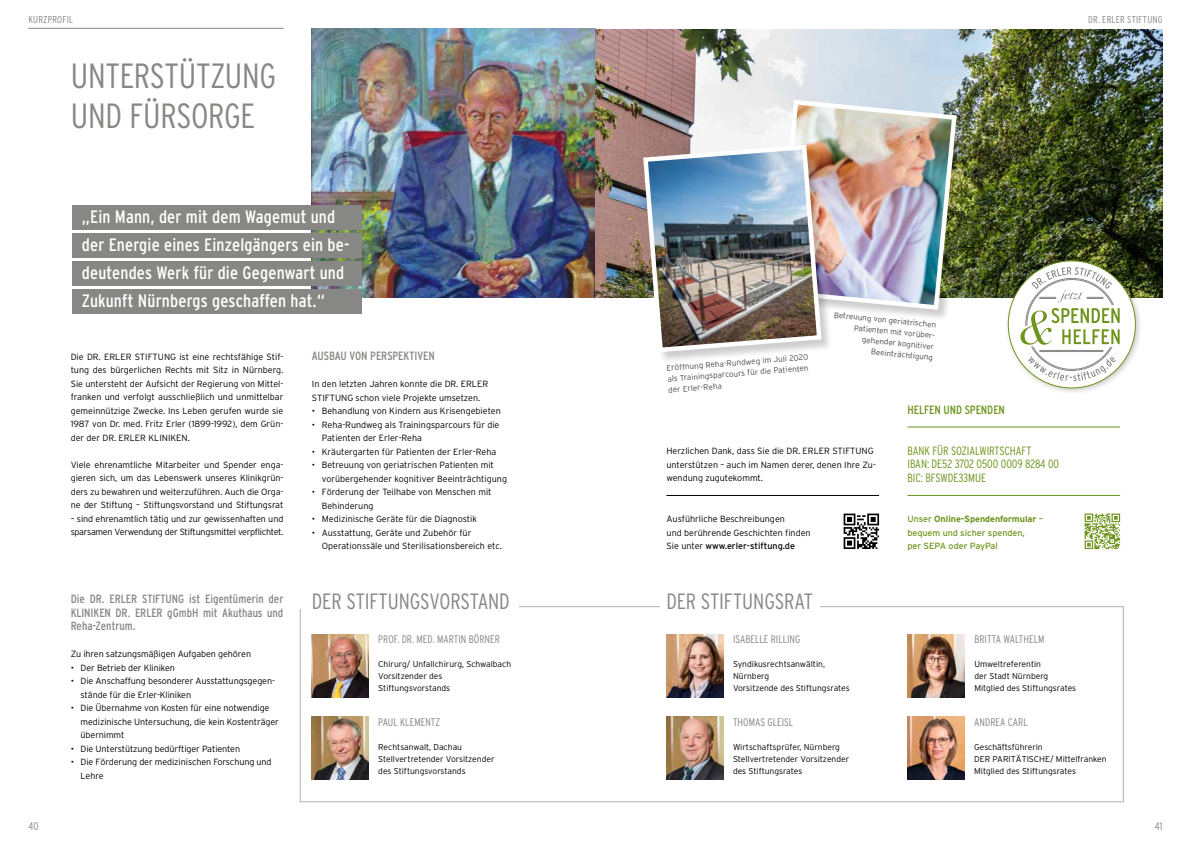
<style>
.page{position:relative;width:1191px;height:842px;background:#fff}
.page>*{position:absolute;margin:0;border:0;box-sizing:border-box;transform-origin:0 0}
.t1{font:300 35px/40px "Interstate Condensed";letter-spacing:-.01em;color:#878786}
.t2{font:300 22.1px "Interstate Condensed";letter-spacing:-.005em;color:#878786}
.t3{font:18px/28px "Interstate Condensed";letter-spacing:.01em;color:#fff}
.t4{font:12px/13.5px "Interstate Condensed";letter-spacing:-.005em;color:#878786;text-align:justify}
.t5{font:300 12px/13.5px "Interstate Condensed";letter-spacing:-.005em;color:#6e941d}
.t6{font:12px "Interstate Condensed";letter-spacing:-.005em;color:#6e941d}
.t7{font:300 11px "Interstate Condensed";color:#878786}
.t8{font:300 10px "Interstate Condensed";letter-spacing:.02em;color:#878786}
.t9{font:300 9px/13.5px "Interstate";letter-spacing:-.01em;color:#000}
.t10{font:300 9px/13.5px "Interstate";letter-spacing:-.03em;color:#000}
.t11{font:9px/13.5px "Interstate";letter-spacing:-.005em;color:#6e941d}
.t12{font:300 8.5px/12px "Interstate";color:#000}
.t13{font:300 8px/11px "Interstate";color:#494948;text-align:right}
.s1{font-weight:400}
.s2{font-weight:700}
</style>
<div class="page">
<img style="left:312px;top:29px;width:850px;height:268px">
<div style="left:72px;top:205px;width:289px;height:24px;background:#878786"></div>
<div style="left:72px;top:261px;width:289px;height:25px;background:#878786"></div>
<div style="left:72px;top:233px;width:289px;height:25px;background:#878786"></div>
<div style="left:72px;top:289px;width:289px;height:25px;background:#878786"></div>
<svg style="left:311px;top:606px;width:813px;height:197px"></svg>
<img style="left:312px;top:634px;width:57px;height:63px">
<img style="left:312px;top:717px;width:57px;height:63px">
<div style="left:660px;top:576px;width:143px;height:45px;background:#fff"></div>
<div style="left:666px;top:591px;width:154px;height:18px;background:#fff"></div>
<hr style="left:300px;top:594px;width:1px;height:208px;background:#b1b2b3">
<img style="left:666px;top:634px;width:57px;height:63px">
<hr style="left:300px;top:801px;width:823px;height:1px;background:#b1b2b3">
<hr style="left:666px;top:495px;width:213px;height:1px;background:#000">
<svg style="left:843px;top:514px;width:36px;height:35px"></svg>
<hr style="left:28px;top:28px;width:255px;height:1px;background:#878786">
<img style="left:666px;top:717px;width:57px;height:63px">
<hr style="left:907px;top:495px;width:213px;height:1px;background:#6e941d">
<hr style="left:907px;top:426px;width:213px;height:1px;background:#6e941d">
<svg style="left:1084px;top:514px;width:36px;height:35px"></svg>
<div style="left:291px;top:576px;width:205px;height:33px;background:#fff"></div>
<div style="left:312px;top:591px;width:207px;height:18px;background:#fff"></div>
<img style="left:907px;top:717px;width:57px;height:63px">
<img style="left:907px;top:634px;width:58px;height:63px">
<img style="left:595px;top:30px;width:567px;height:267px">
<div style="left:775px;top:100px;width:193px;height:222px;background:#000;opacity:.2"></div>
<div style="left:643px;top:145px;width:190px;height:219px;background:#000;opacity:.2"></div>
<img style="left:641px;top:97px;width:318px;height:258px">
<div style="left:1004px;top:257px;width:138px;height:138px;background:#000;opacity:.2"></div>
<div style="left:1008px;top:261px;width:127px;height:127px;background:#fff;border-radius:50%"></div>
<hr style="left:1039px;top:350px;width:64px;height:1px;background:#878786">
<hr style="left:1039px;top:351px;width:64px;height:1px;background:#878786">
<svg style="left:1028px;top:356px;width:87px;height:25px"></svg>
<svg style="left:1020px;top:267px;width:99px;height:78px"></svg>
<p class="t8" style="left:28px;top:14px;width:46px">KURZPROFIL</p>
<p class="t8" style="left:1088px;top:14px;width:76px">DR. ERLER STIFTUNG</p>
<h1 class="t1" style="left:71px;top:55px;width:207px">UNTERSTÜTZUNG<br>UND FÜRSORGE</h1>
<h3 class="t3" style="left:82px;top:203px;width:269px">„Ein Mann, der mit dem Wagemut und der Energie eines Einzelgängers ein be&shy;deutendes Werk für die Gegenwart und Zukunft Nürnbergs geschaffen hat.“</h3>
<p class="t9" style="left:71px;top:350px;width:214px;text-align:justify">Die DR. ERLER STIFTUNG ist eine rechtsfähige Stif&shy;tung des bürgerlichen Rechts mit Sitz in Nürnberg.<br>Sie untersteht der Aufsicht der Regierung von Mittel&shy;franken und verfolgt ausschließlich und unmittelbar gemeinnützige Zwecke. Ins Leben gerufen wurde sie 1987 von Dr. med. Fritz Erler (1899-1992), dem Grün&shy;der der DR. ERLER KLINIKEN.</p>
<p class="t9" style="left:71px;top:458px;width:214px;text-align:justify">Viele ehrenamtliche Mitarbeiter und Spender enga&shy;gieren sich, um das Lebenswerk unseres Klinikgrün&shy;ders zu bewahren und weiterzuführen. Auch die Orga&shy;ne der Stiftung – Stiftungsvorstand und Stiftungsrat</p>
<p class="t10" style="left:71px;top:512px;width:214px">– sind ehrenamtlich tätig und zur gewissenhaften und sparsamen Verwendung der Stiftungsmittel verpflichtet.</p>
<h3 class="t4" style="left:71px;top:592px;width:214px">Die DR. ERLER STIFTUNG ist Eigentümerin der KLINIKEN DR. ERLER gGmbH mit Akuthaus und Reha-Zentrum.</h3>
<p class="t9" style="left:71px;top:647px;width:182px">Zu ihren satzungsmäßigen Aufgaben gehören</p>
<p class="t9" style="left:71px;top:661px;width:106px">• Der Betrieb der Kliniken</p>
<p class="t9" style="left:81px;top:674px;width:196px;text-indent:-10px">• Die Anschaffung besonderer Ausstattungsgegen&shy;stände für die Erler-Kliniken</p>
<p class="t9" style="left:81px;top:701px;width:200px;text-indent:-10px">• Die Übernahme von Kosten für eine notwendige medizinische Untersuchung, die kein Kostenträger übernimmt</p>
<p class="t9" style="left:71px;top:742px;width:171px">• Die Unterstützung bedürftiger Patienten</p>
<p class="t9" style="left:81px;top:755px;width:192px;text-indent:-10px">• Die Förderung der medizinischen Forschung und<br>Lehre</p>
<h3 class="t4" style="left:312px;top:349px;width:124px">AUSBAU VON PERSPEKTIVEN</h3>
<p class="t9" style="left:312px;top:377px;width:178px">In den letzten Jahren konnte die DR. ERLER<br>STIFTUNG schon viele Projekte umsetzen.</p>
<p class="t9" style="left:312px;top:404px;width:190px">• Behandlung von Kindern aus Krisengebieten</p>
<p class="t9" style="left:322px;top:418px;width:179px;text-indent:-10px">• Reha-Rundweg als Trainingsparcours für die<br>Patienten der Erler-Reha</p>
<p class="t9" style="left:312px;top:445px;width:186px">• Kräutergarten für Patienten der Erler-Reha</p>
<p class="t9" style="left:322px;top:458px;width:187px;text-indent:-10px">• Betreuung von geriatrischen Patienten mit vorübergehender kognitiver Beeinträchtigung</p>
<p class="t9" style="left:322px;top:485px;width:171px;text-indent:-10px">• Förderung der Teilhabe von Menschen mit<br>Behinderung</p>
<p class="t9" style="left:312px;top:512px;width:166px">• Medizinische Geräte für die Diagnostik</p>
<p class="t9" style="left:322px;top:526px;width:182px;text-indent:-10px">• Ausstattung, Geräte und Zubehör für<br>Operationssäle und Sterilisationsbereich etc.</p>
<h2 class="t2" style="left:312px;top:588px;width:199px">DER STIFTUNGSVORSTAND</h2>
<p class="t7" style="left:378px;top:633px;width:123px">PROF. DR. MED. MARTIN BÖRNER</p>
<p class="t12" style="left:378px;top:658px;width:134px">Chirurg/ Unfallchirurg, Schwalbach<br>Vorsitzender des<br>Stiftungsvorstands</p>
<p class="t7" style="left:378px;top:715px;width:64px">PAUL KLEMENTZ</p>
<p class="t12" style="left:378px;top:740px;width:118px">Rechtsanwalt, Dachau<br>Stellvertretender Vorsitzender des Stiftungsvorstands</p>
<p class="t13" style="left:666px;top:363px;width:144px;text-align:justify;rotate:-5deg">Eröffnung Reha-Rundweg im Juli 2020 als Trainingsparcours für die Patienten der Erler-Reha</p>
<p class="t13" style="left:834px;top:309px;width:106px;rotate:6deg">Betreuung von geriatrischen<br>Patienten mit vorüber&shy;gehender kognitiver<br>Beeinträchtigung</p>
<p class="t9" style="left:666px;top:444px;width:211px">Herzlichen Dank, dass Sie die DR. ERLER STIFTUNG unterstützen – auch im Namen derer, denen Ihre Zu&shy;wendung zugutekommt.</p>
<p class="t9" style="left:666px;top:512px;width:146px">Ausführliche Beschreibungen<br>und berührende Geschichten finden<br>Sie unter <span class="s1">www.erler-stiftung.de</span></p>
<h2 class="t2" style="left:666px;top:588px;width:148px">DER STIFTUNGSRAT</h2>
<p class="t7" style="left:733px;top:633px;width:69px">ISABELLE RILLING</p>
<p class="t12" style="left:733px;top:658px;width:118px">Syndikusrechtsanwältin,<br>Nürnberg<br>Vorsitzende des Stiftungsrates</p>
<p class="t7" style="left:733px;top:715px;width:62px">THOMAS GLEISL</p>
<p class="t12" style="left:733px;top:740px;width:118px">Wirtschaftsprüfer, Nürnberg<br>Stellvertretender Vorsitzender des Stiftungsrates</p>
<h3 class="t6" style="left:907px;top:403px;width:99px">HELFEN UND SPENDEN</h3>
<h3 class="t5" style="left:907px;top:444px;width:153px">BANK FÜR SOZIALWIRTSCHAFT<br>IBAN: DE52 3702 0500 0009 8284 00<br>BIC: BFSWDE33MUE</h3>
<p class="t11" style="left:907px;top:512px;width:137px">Unser <span class="s2">Online-Spendenformular</span> – bequem und sicher spenden,<br>per SEPA oder PayPal</p>
<p class="t7" style="left:974px;top:633px;width:72px">BRITTA WALTHELM</p>
<p class="t12" style="left:974px;top:658px;width:103px">Umweltreferentin<br>der Stadt Nürnberg<br>Mitglied des Stiftungsrates</p>
<p class="t7" style="left:974px;top:715px;width:55px">ANDREA CARL</p>
<p class="t12" style="left:974px;top:740px;width:134px">Geschäftsführerin<br>DER PARITÄTISCHE/ Mittelfranken<br>Mitglied des Stiftungsrates</p>
<p class="t7" style="left:28px;top:819px;width:12px">40</p>
<p class="t7" style="left:1155px;top:819px;width:9px">41</p>
</div>
